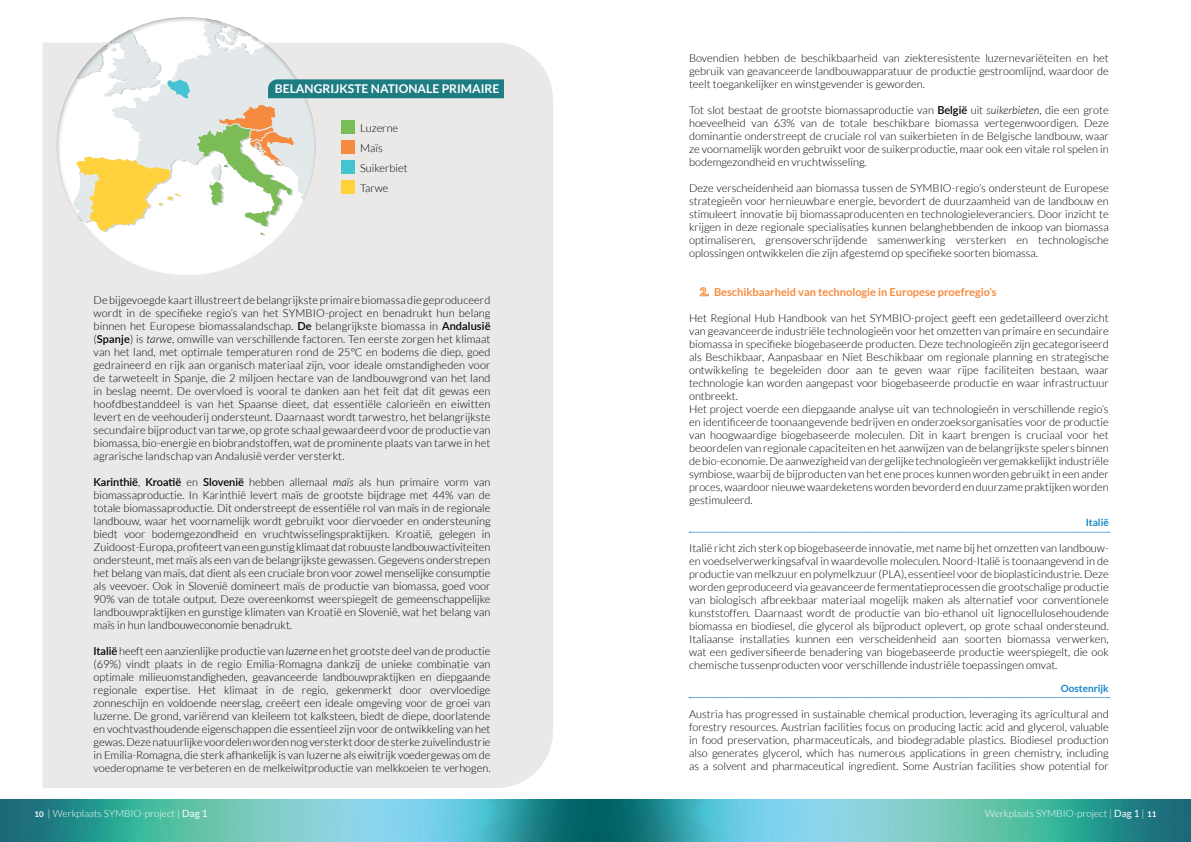
<style>
.page{position:relative;width:1191px;height:842px;background:#fff}
.page>*{position:absolute;margin:0;border:0;box-sizing:border-box;transform-origin:0 0}
.t1{font:700 12.1px "Lato";color:#fff}
.testo{font:300 11px/13px "Lato";color:#000;text-align:justify}
.t2{font:700 11px "Lato";color:#f68b3f}
.t3{font:300 10px "Lato";color:#fff}
.titolo_4{font:700 10px "Lato";color:#1686c8}
.s1{font-weight:600}
.s2{font-style:italic}
.s3{font-weight:900}
.s4{font-weight:700;font-size:8px}
.s5{font-weight:400}
</style>
<div class="page">
<div style="left:43px;top:43px;width:510px;height:745px;background:#ebe9e7"></div>
<div style="left:47px;top:8px;width:277px;height:268px;background:#000;opacity:.35"></div>
<svg style="left:69px;top:17px;width:435px;height:219px"></svg>
<div style="left:341px;top:120px;width:13px;height:14px;background:#7abc57"></div>
<div style="left:341px;top:140px;width:13px;height:14px;background:#f68b3f"></div>
<div style="left:341px;top:160px;width:13px;height:13px;background:#44c3d1"></div>
<div style="left:341px;top:180px;width:13px;height:13px;background:#ffd23c"></div>
<img style="left:0;top:799px;width:1191px;height:43px">
<svg style="left:689px;top:532px;width:420px;height:1px"></svg>
<svg style="left:689px;top:697px;width:420px;height:1px"></svg>
<p class="t1" style="left:275px;top:82px;width:226px">BELANGRIJKSTE NATIONALE PRIMAIRE</p>
<p class="testo" style="left:360px;top:122px;width:40px">Luzerne</p>
<p class="testo" style="left:360px;top:142px;width:24px">Maïs</p>
<p class="testo" style="left:360px;top:162px;width:49px">Suikerbiet</p>
<p class="testo" style="left:360px;top:181px;width:30px">Tarwe</p>
<p class="testo" style="left:94px;top:294px;width:398px">De bijgevoegde kaart illustreert de belangrijkste primaire biomassa die geproduceerd wordt in de specifieke regio’s van het SYMBIO-project en benadrukt hun belang binnen het Europese biomassalandschap. <span class="s1">De</span> belangrijkste biomassa in <span class="s1">Andalusië </span>(<span class="s1">Spanje</span>) is <span class="s2">tarwe</span>, omwille van verschillende factoren. Ten eerste zorgen het klimaat van het land, met optimale temperaturen rond de 25°C en bodems die diep, goed gedraineerd en rijk aan organisch materiaal zijn, voor ideale omstandigheden voor de tarweteelt in Spanje, die 2 miljoen hectare van de landbouwgrond van het land in beslag neemt. De overvloed is vooral te danken aan het feit dat dit gewas een hoofdbestanddeel is van het Spaanse dieet, dat essentiële calorieën en eiwitten levert en de veehouderij ondersteunt. Daarnaast wordt tarwestro, het belangrijkste secundaire bijproduct van tarwe, op grote schaal gewaardeerd voor de productie van biomassa, bio-energie en biobrandstoffen, wat de prominente plaats van tarwe in het agrarische landschap van Andalusië verder versterkt.</p>
<p class="testo" style="left:94px;top:476px;width:398px"><span class="s1">Karinthië</span>, <span class="s1">Kroatië</span> en <span class="s1">Slovenië</span> hebben allemaal <span class="s2">maïs</span> als hun primaire vorm van biomassaproductie. In Karinthië levert maïs de grootste bijdrage met 44% van de totale biomassaproductie. Dit onderstreept de essentiële rol van maïs in de regionale landbouw, waar het voornamelijk wordt gebruikt voor diervoeder en ondersteuning biedt voor bodemgezondheid en vruchtwisselingspraktijken. Kroatië, gelegen in Zuidoost-Europa, profiteert van een gunstig klimaat dat robuuste landbouwactiviteiten ondersteunt, met maïs als een van de belangrijkste gewassen. Gegevens onderstrepen het belang van maïs, dat dient als een cruciale bron voor zowel menselijke consumptie als veevoer. Ook in Slovenië domineert maïs de productie van biomassa, goed voor 90% van de totale output. Deze overeenkomst weerspiegelt de gemeenschappelijke landbouwpraktijken en gunstige klimaten van Kroatië en Slovenië, wat het belang van maïs in hun landbouweconomie benadrukt.</p>
<p class="testo" style="left:94px;top:645px;width:398px"><span class="s1">Italië</span> heeft een aanzienlijke productie van <span class="s2">luzerne</span> en het grootste deel van de productie (69%) vindt plaats in de regio Emilia-Romagna dankzij de unieke combinatie van optimale milieuomstandigheden, geavanceerde landbouwpraktijken en diepgaande regionale expertise. Het klimaat in de regio, gekenmerkt door overvloedige zonneschijn en voldoende neerslag, creëert een ideale omgeving voor de groei van luzerne. De grond, variërend van kleileem tot kalksteen, biedt de diepe, doorlatende en vochtvasthoudende eigenschappen die essentieel zijn voor de ontwikkeling van het gewas. Deze natuurlijke voordelen worden nog versterkt door de sterke zuivelindustrie in Emilia-Romagna, die sterk afhankelijk is van luzerne als eiwitrijk voedergewas om de voederopname te verbeteren en de melkeiwitproductie van melkkoeien te verhogen.</p>
<p class="testo" style="left:689px;top:51px;width:421px">Bovendien hebben de beschikbaarheid van ziekteresistente luzernevariëteiten en het gebruik van geavanceerde landbouwapparatuur de productie gestroomlijnd, waardoor de teelt toegankelijker en winstgevender is geworden.</p>
<p class="testo" style="left:689px;top:103px;width:421px">Tot slot bestaat de grootste biomassaproductie van <span class="s1">België</span> uit <span class="s2">suikerbieten</span>, die een grote hoeveelheid van 63% van de totale beschikbare biomassa vertegenwoordigen. Deze dominantie onderstreept de cruciale rol van suikerbieten in de Belgische landbouw, waar ze voornamelijk worden gebruikt voor de suikerproductie, maar ook een vitale rol spelen in bodemgezondheid en vruchtwisseling.</p>
<p class="testo" style="left:689px;top:181px;width:421px">Deze verscheidenheid aan biomassa tussen de SYMBIO-regio’s ondersteunt de Europese strategieën voor hernieuwbare energie, bevordert de duurzaamheid van de landbouw en stimuleert innovatie bij biomassaproducenten en technologieleveranciers. Door inzicht te krijgen in deze regionale specialisaties kunnen belanghebbenden de inkoop van biomassa optimaliseren, grensoverschrijdende samenwerking versterken en technologische oplossingen ontwikkelen die zijn afgestemd op specifieke soorten biomassa.</p>
<p class="t2" style="left:700px;top:285px;width:298px"><span class="s3">2.</span> Beschikbaarheid van technologie in Europese proefregio’s</p>
<p class="testo" style="left:689px;top:311px;width:421px">Het Regional Hub Handbook van het SYMBIO-project geeft een gedetailleerd overzicht van geavanceerde industriële technologieën voor het omzetten van primaire en secundaire biomassa in specifieke biogebaseerde producten. Deze technologieën zijn gecategoriseerd als Beschikbaar, Aanpasbaar en Niet Beschikbaar om regionale planning en strategische ontwikkeling te begeleiden door aan te geven waar rijpe faciliteiten bestaan, waar technologie kan worden aangepast voor biogebaseerde productie en waar infrastructuur ontbreekt.</p>
<p class="testo" style="left:689px;top:402px;width:421px">Het project voerde een diepgaande analyse uit van technologieën in verschillende regio’s en identificeerde toonaangevende bedrijven en onderzoeksorganisaties voor de productie van hoogwaardige biogebaseerde moleculen. Dit in kaart brengen is cruciaal voor het beoordelen van regionale capaciteiten en het aanwijzen van de belangrijkste spelers binnen de bio-economie. De aanwezigheid van dergelijke technologieën vergemakkelijkt industriële symbiose, waarbij de bijproducten van het ene proces kunnen worden gebruikt in een ander proces, waardoor nieuwe waardeketens worden bevorderd en duurzame praktijken worden gestimuleerd.</p>
<p class="titolo_4" style="left:1085px;top:517px;width:24px">Italië</p>
<p class="testo" style="left:689px;top:542px;width:421px">Italië richt zich sterk op biogebaseerde innovatie, met name bij het omzetten van landbouw&shy;en voedselverwerkingsafval in waardevolle moleculen. Noord-Italië is toonaangevend in de productie van melkzuur en polymelkzuur (PLA), essentieel voor de bioplasticindustrie. Deze worden geproduceerd via geavanceerde fermentatieprocessen die grootschalige productie van biologisch afbreekbaar materiaal mogelijk maken als alternatief voor conventionele kunststoffen. Daarnaast wordt de productie van bio-ethanol uit lignocellulosehoudende biomassa en biodiesel, die glycerol als bijproduct oplevert, op grote schaal ondersteund.<br>Italiaanse installaties kunnen een verscheidenheid aan soorten biomassa verwerken, wat een gediversifieerde benadering van biogebaseerde productie weerspiegelt, die ook chemische tussenproducten voor verschillende industriële toepassingen omvat.</p>
<p class="titolo_4" style="left:1060px;top:682px;width:49px">Oostenrijk</p>
<p class="testo" style="left:689px;top:707px;width:421px">Austria has progressed in sustainable chemical production, leveraging its agricultural and forestry resources. Austrian facilities focus on producing lactic acid and glycerol, valuable in food preservation, pharmaceuticals, and biodegradable plastics. Biodiesel production also generates glycerol, which has numerous applications in green chemistry, including as a solvent and pharmaceutical ingredient. Some Austrian facilities show potential for</p>
<p class="t3" style="left:35px;top:808px;width:174px"><span class="s4">10</span> | Werkplaats SYMBIO-project | <span class="s5">Dag 1</span></p>
<p class="t3" style="left:985px;top:808px;width:173px">Werkplaats SYMBIO-project | <span class="s5">Dag 1</span> | <span class="s4">11</span></p>
</div>
